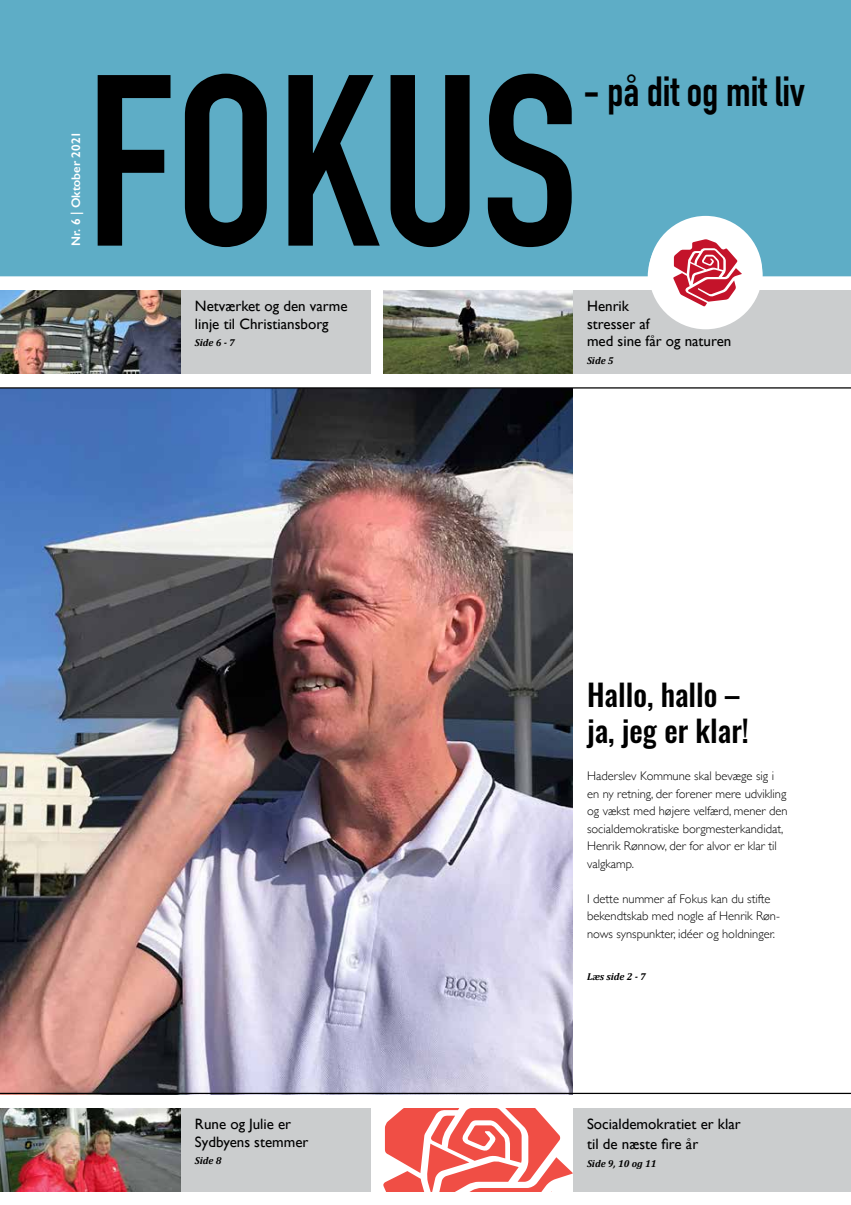
<style>
.page{position:relative;width:851px;height:1205px;background:#fff}
.page>*{position:absolute;margin:0;border:0;box-sizing:border-box;transform-origin:0 0}
.t1{font:700 41.5px "DIN Condensed";color:#000}
.t2{font:30px/36px "Oswald";color:#000}
.t3{font:15px/17.5px "Gill Sans";color:#000}
.t4{font:300 12.5px/17.5px "Gill Sans";color:#000}
.t5{font:600 12.5px "Gill Sans";color:#fff}
.t6{font:italic 700 10px "Cambria";color:#000}
</style>
<div class="page">
<img style="left:0;top:388px;width:572px;height:705px">
<div style="left:181px;top:1108px;width:189px;height:83px;background:#cbcdce"></div>
<div style="left:572px;top:1108px;width:278px;height:83px;background:#cbcdce"></div>
<img style="left:0;top:1108px;width:181px;height:83px">
<svg style="left:383px;top:1108px;width:189px;height:83px"></svg>
<div style="left:181px;top:290px;width:189px;height:83px;background:#cbcdce"></div>
<div style="left:572px;top:290px;width:278px;height:83px;background:#cbcdce"></div>
<img style="left:0;top:290px;width:181px;height:83px">
<img style="left:383px;top:290px;width:189px;height:83px">
<div style="left:0;top:0;width:850px;height:276px;background:#5eadc6"></div>
<svg style="left:98px;top:74px;width:473px;height:173px;background:#2f5764"></svg>
<div style="left:648px;top:216px;width:114px;height:113px;background:#fff;border-radius:50%"></div>
<svg style="left:673px;top:239px;width:68px;height:67px"></svg>
<hr style="left:0;top:1093px;width:850px;height:1px;background:#000">
<hr style="left:0;top:387px;width:850px;height:1px;background:#000">
<p class="t5" style="left:68px;top:246px;width:117px;rotate:-90deg">Nr. 6 | Oktober 2021</p>
<p class="t3" style="left:195px;top:297px;width:154px">Netværket og den varme linje til Christiansborg</p>
<p class="t6" style="left:195px;top:336px;width:41px">Side 6 - 7</p>
<p class="t3" style="left:195px;top:1115px;width:115px">Rune og Julie er<br>Sydbyens stemmer</p>
<p class="t6" style="left:195px;top:1153px;width:28px">Side 8</p>
<h1 class="t1" style="left:583px;top:64px;width:223px">- på dit og mit liv</h1>
<p class="t3" style="left:587px;top:297px;width:146px">Henrik<br>stresser af<br>med sine får og naturen</p>
<p class="t6" style="left:587px;top:353px;width:28px">Side 5</p>
<h2 class="t2" style="left:587px;top:674px;width:163px">Hallo, hallo – ja, jeg er klar!</h2>
<p class="t4" style="left:587px;top:767px;width:202px">Haderslev Kommune skal bevæge sig i en ny retning, der forener mere udvikling og vækst med højere velfærd, mener den socialdemokratiske borgmesterkandidat, Henrik Rønnow, der for alvor er klar til valgkamp.</p>
<p class="t4" style="left:587px;top:889px;width:194px">I dette nummer af Fokus kan du stifte bekendtskab med nogle af Henrik Røn&shy;nows synspunkter, idéer og holdninger.</p>
<p class="t6" style="left:587px;top:969px;width:60px">Læs side 2 - 7</p>
<p class="t3" style="left:587px;top:1114px;width:155px;line-height:20px">Socialdemokratiet er klar til de næste fire år</p>
<p class="t6" style="left:587px;top:1156px;width:71px">Side 9, 10 og 11</p>
</div>
